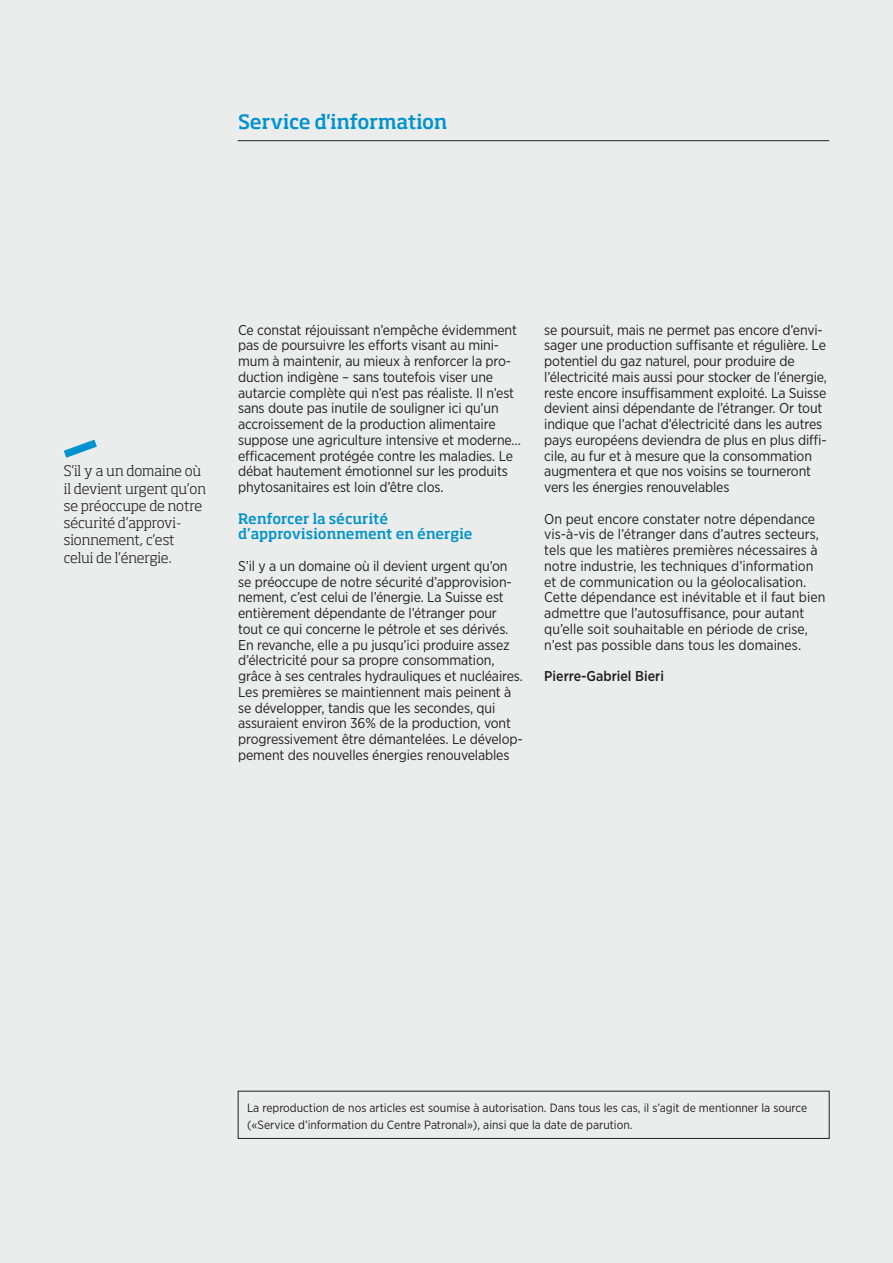
<style>
.page{position:relative;width:893px;height:1263px;background:#ebecec}
.page>*{position:absolute;margin:0;border:0;box-sizing:border-box;transform-origin:0 0}
.t1{font:500 19.5px "Soho Std";letter-spacing:-.01em;color:#0093d0}
.Texte_courant{font:14.25px/15.8px "Gotham Narrow";letter-spacing:-.01em;color:#231f20}
.Exergue{font:300 14.25px/17.2px "Soho Std";letter-spacing:-.01em;color:#231f20}
.Titre_texte_courant{font:500 14.25px/15.8px "Soho Std";color:#0093d0}
.Texte_courant-2{font:500 14.25px "Gotham Narrow";color:#231f20}
.t2{font:12px/16.5px "Gotham Narrow";color:#231f20}
</style>
<div class="page">
<hr style="left:238px;top:140px;width:591px;height:1px;background:#231f20">
<div style="left:238px;top:1091px;width:592px;height:48px;border:1px solid #231f20"></div>
<svg style="left:64px;top:440px;width:33px;height:18px"></svg>
<h1 class="t1" style="left:238px;top:110px;width:211px">Service d'information</h1>
<p class="Exergue" style="left:64px;top:462px;width:144px">S’il y a un domaine où il devient urgent qu’on se préoccupe de notre sécurité d’approvi&shy;sionnement, c’est celui de l’énergie.</p>
<p class="Texte_courant" style="left:238px;top:321px;width:285px">Ce constat réjouissant n’empêche évidemment pas de poursuivre les efforts visant au mini&shy;mum à maintenir, au mieux à renforcer la pro&shy;duction indigène – sans toutefois viser une autarcie complète qui n’est pas réaliste. Il n’est sans doute pas inutile de souligner ici qu’un accroissement de la production alimentaire suppose une agriculture intensive et moderne… efficacement protégée contre les maladies. Le débat hautement émotionnel sur les produits phytosanitaires est loin d’être clos.</p>
<p class="Titre_texte_courant" style="left:238px;top:510px;width:236px">Renforcer la sécurité d’approvisionnement en énergie</p>
<p class="Texte_courant" style="left:238px;top:558px;width:286px">S’il y a un domaine où il devient urgent qu’on se préoccupe de notre sécurité d’approvision&shy;nement, c’est celui de l’énergie. La Suisse est entièrement dépendante de l’étranger pour tout ce qui concerne le pétrole et ses dérivés.<br>En revanche, elle a pu jusqu’ici produire assez d’électricité pour sa propre consommation, grâce à ses centrales hydrauliques et nucléaires.<br>Les premières se maintiennent mais peinent à se développer, tandis que les secondes, qui assuraient environ 36% de la production, vont progressivement être démantelées. Le dévelop&shy;pement des nouvelles énergies renouvelables</p>
<p class="Texte_courant" style="left:544px;top:321px;width:284px">se poursuit, mais ne permet pas encore d’envi&shy;sager une production suffisante et régulière. Le potentiel du gaz naturel, pour produire de l’électricité mais aussi pour stocker de l’énergie, reste encore insuffisamment exploité. La Suisse devient ainsi dépendante de l’étranger. Or tout indique que l’achat d’électricité dans les autres pays européens deviendra de plus en plus diffi&shy;cile, au fur et à mesure que la consommation augmentera et que nos voisins se tourneront vers les énergies renouvelables</p>
<p class="Texte_courant" style="left:544px;top:510px;width:283px">On peut encore constater notre dépendance vis-à-vis de l’étranger dans d’autres secteurs, tels que les matières premières nécessaires à notre industrie, les techniques d’information et de communication ou la géolocalisation.<br>Cette dépendance est inévitable et il faut bien admettre que l’autosuffisance, pour autant qu’elle soit souhaitable en période de crise, n’est pas possible dans tous les domaines.</p>
<p class="Texte_courant-2" style="left:544px;top:667px;width:121px">Pierre-Gabriel Bieri</p>
<p class="t2" style="left:247px;top:1099px;width:562px">La reproduction de nos articles est soumise à autorisation. Dans tous les cas, il s’agit de mentionner la source («Service d’information du Centre Patronal»), ainsi que la date de parution.</p>
</div>
